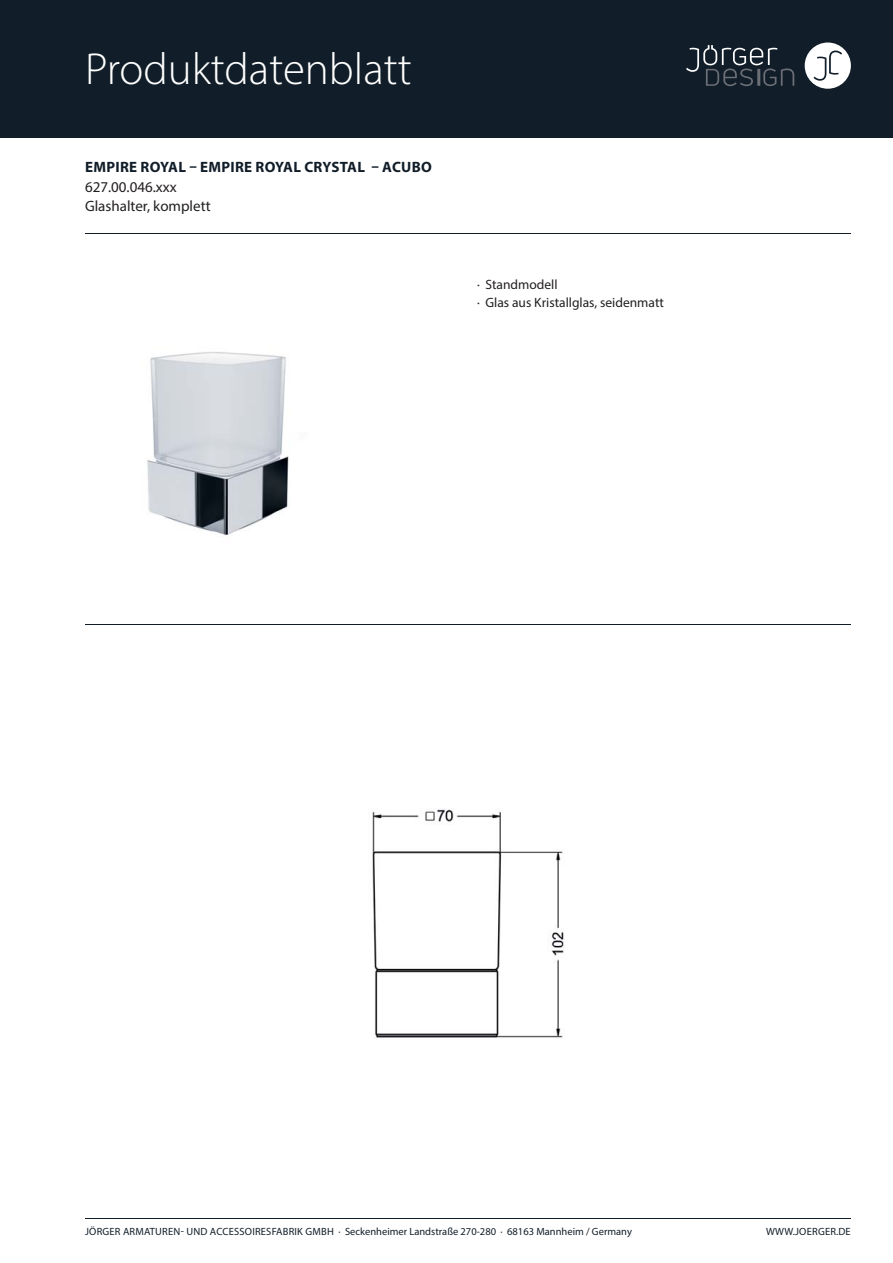
<style>
.page{position:relative;width:893px;height:1263px;background:#fff}
.page>*{position:absolute;margin:0;border:0;box-sizing:border-box;transform-origin:0 0}
.t1{font:300 45px "Myriad Pro";color:#fff}
.t2{font:700 15px "Myriad Pro";letter-spacing:.02em;color:#111e29}
.t3{font:15px "Myriad Pro";color:#231f20}
.t4{font:13.5px/18px "Myriad Pro";color:#231f20}
.t5{font:10.5px "Myriad Pro";letter-spacing:.005em;color:#111e29}
</style>
<div class="page">
<div style="left:0;top:0;width:893px;height:138px;background:#111e29"></div>
<div style="left:805px;top:43px;width:46px;height:46px;background:#fff;border-radius:50%"></div>
<svg style="left:814px;top:51px;width:28px;height:30px"></svg>
<svg style="left:686px;top:45px;width:108px;height:41px"></svg>
<hr style="left:85px;top:1218px;width:766px;height:1px;background:#111e29">
<hr style="left:85px;top:233px;width:766px;height:1px;background:#111e29">
<hr style="left:85px;top:624px;width:766px;height:1px;background:#111e29">
<img style="left:147px;top:352px;width:142px;height:183px">
<img style="left:372px;top:809px;width:192px;height:229px">
<h1 class="t1" style="left:85px;top:52px;width:328px">Produktdatenblatt</h1>
<h2 class="t2" style="left:85px;top:161px;width:348px">EMPIRE ROYAL – EMPIRE ROYAL CRYSTAL – ACUBO</h2>
<h2 class="t3" style="left:85px;top:200px;width:127px">Glashalter, komplett</h2>
<h2 class="t3" style="left:85px;top:181px;width:93px">627.00.046.xxx</h2>
<p class="t4" style="left:477px;top:277px;width:188px">· Standmodell<br>· Glas aus Kristallglas, seidenmatt</p>
<p class="t5" style="left:85px;top:1228px;width:548px">JÖRGER ARMATUREN- UND ACCESSOIRESFABRIK GMBH · Seckenheimer Landstraße 270-280 · 68163 Mannheim / Germany</p>
<p class="t5" style="left:766px;top:1228px;width:86px">WWW.JOERGER.DE</p>
</div>
